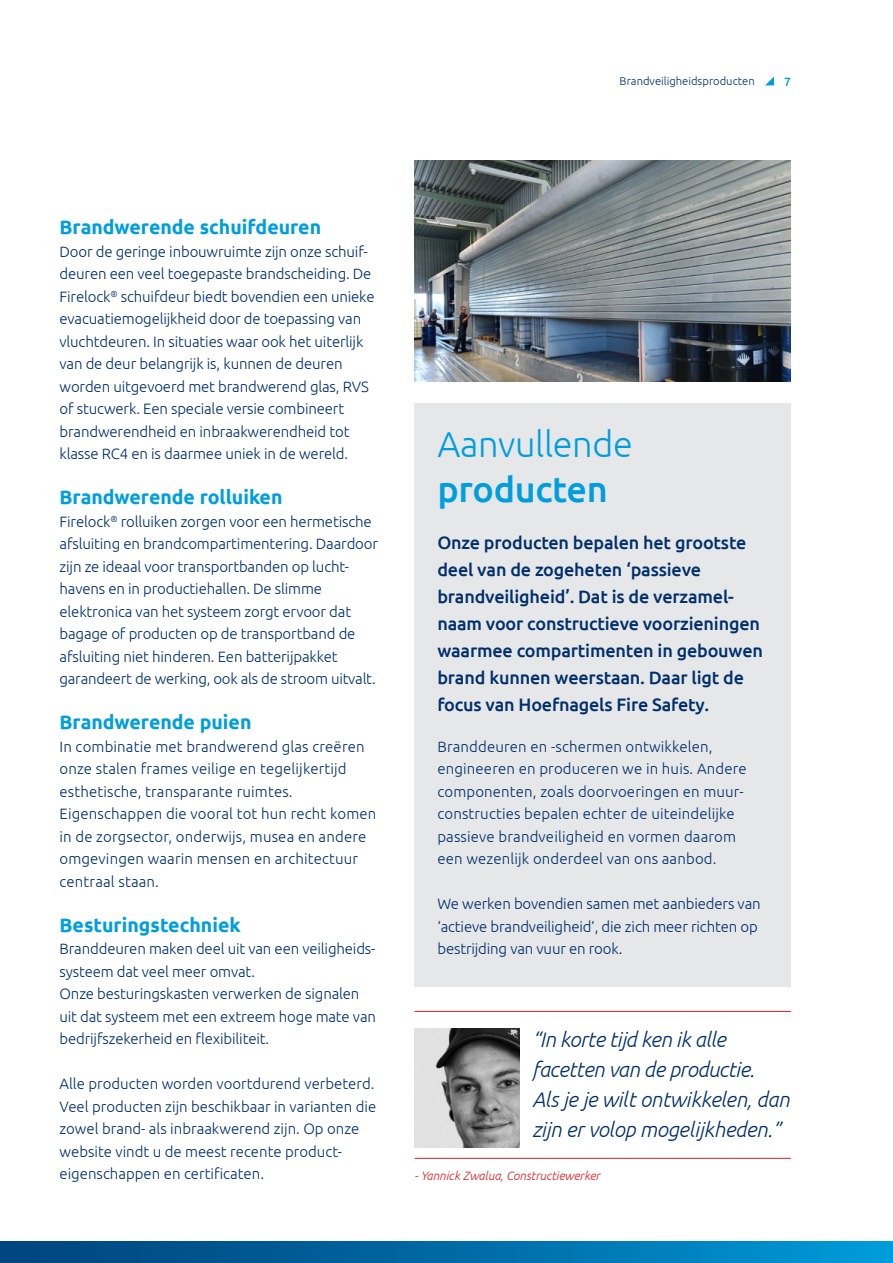
<style>
.page{position:relative;width:893px;height:1263px;background:#fff}
.page>*{position:absolute;margin:0;border:0;box-sizing:border-box;transform-origin:0 0}
.Kop_24_30_light{font:300 36px "Ubuntu";letter-spacing:-.01em;color:#009edd}
.Kop_24_30_medium{font:500 36px "Ubuntu";letter-spacing:-.01em;color:#009edd}
.Quote_15_20{font:italic 300 21px/30px "Ubuntu";letter-spacing:-.02em;color:#002f6b}
.Tussenkop_13_15{font:700 19.5px "Ubuntu";color:#009edd}
.Inleiding{font:500 18px/27px "Ubuntu";letter-spacing:-.01em;color:#002f6b}
.Bodytekst_10_15{font:300 15px/22.5px "Ubuntu";letter-spacing:-.01em;color:#002f6b}
.Bodytekst_10_15-2{font:300 15px/22.5px "Ubuntu";letter-spacing:.01em;color:#002f6b}
.Quote_toelichting_ro{font:italic 300 12px "Ubuntu";color:#df1b22}
.t1{font:500 12px "Ubuntu";color:#009edd}
.Info_1{font:300 11.25px "Ubuntu";color:#002f6b}
</style>
<div class="page">
<svg style="left:765px;top:77px;width:9px;height:8px"></svg>
<div style="left:415px;top:403px;width:376px;height:583px;background:#e6e7e8"></div>
<div style="left:0;top:1242px;width:893px;height:21px;background:linear-gradient(to right,#004079,#0098d6)"></div>
<hr style="left:415px;top:1011px;width:376px;height:1px;background:#df1b22">
<hr style="left:415px;top:1158px;width:376px;height:1px;background:#df1b22">
<img style="left:415px;top:1029px;width:104px;height:118px">
<img style="left:415px;top:160px;width:376px;height:222px">
<p class="Info_1" style="left:620px;top:75px;width:137px">Brandveiligheidsproducten</p>
<p class="t1" style="left:784px;top:74px;width:8px">7</p>
<p class="Tussenkop_13_15" style="left:60px;top:215px;width:263px">Brandwerende schuifdeuren</p>
<p class="Bodytekst_10_15" style="left:60px;top:240px;width:317px">Door de geringe inbouwruimte zijn onze schuif&shy;deuren een veel toegepaste brandscheiding. De Firelock<sup>®</sup> schuifdeur biedt bovendien een unieke evacuatiemogelijkheid door de toepassing van vluchtdeuren. In situaties waar ook het uiterlijk van de deur belangrijk is, kunnen de deuren worden uitgevoerd met brandwerend glas, RVS of stucwerk. Een speciale versie combineert brandwerendheid en inbraakwerendheid tot klasse RC4 en is daarmee uniek in de wereld.</p>
<p class="Tussenkop_13_15" style="left:60px;top:485px;width:224px">Brandwerende rolluiken</p>
<p class="Bodytekst_10_15" style="left:60px;top:510px;width:320px">Firelock<sup>®</sup> rolluiken zorgen voor een hermetische afsluiting en brandcompartimentering. Daardoor zijn ze ideaal voor transportbanden op lucht&shy;havens en in productiehallen. De slimme elektronica van het systeem zorgt ervoor dat bagage of producten op de transportband de afsluiting niet hinderen. Een batterijpakket garandeert de werking, ook als de stroom uitvalt.</p>
<p class="Tussenkop_13_15" style="left:60px;top:710px;width:193px">Brandwerende puien</p>
<p class="Bodytekst_10_15-2" style="left:60px;top:735px;width:318px">In combinatie met brandwerend glas creëren onze stalen frames veilige en tegelijkertijd esthetische, transparante ruimtes.<br>Eigenschappen die vooral tot hun recht komen in de zorgsector, onderwijs, musea en andere omgevingen waarin mensen en architectuur centraal staan.</p>
<p class="Tussenkop_13_15" style="left:60px;top:913px;width:183px">Besturingstechniek</p>
<p class="Bodytekst_10_15" style="left:60px;top:937px;width:318px">Branddeuren maken deel uit van een veiligheids&shy;systeem dat veel meer omvat.<br>Onze besturingskasten verwerken de signalen uit dat systeem met een extreem hoge mate van bedrijfszekerheid en flexibiliteit.</p>
<p class="Bodytekst_10_15" style="left:60px;top:1072px;width:318px">Alle producten worden voortdurend verbeterd.<br>Veel producten zijn beschikbaar in varianten die zowel brand- als inbraakwerend zijn. Op onze website vindt u de meest recente product&shy;eigenschappen en certificaten.</p>
<p class="Kop_24_30_light" style="left:437px;top:422px;width:197px">Aanvullende</p>
<p class="Kop_24_30_medium" style="left:437px;top:466px;width:172px">producten</p>
<p class="Inleiding" style="left:437px;top:528px;width:327px">Onze producten bepalen het grootste deel van de zogeheten ‘passieve brandveiligheid’. Dat is de verzamel&shy;naam voor constructieve voorzieningen waarmee compartimenten in gebouwen brand kunnen weerstaan. Daar ligt de focus van Hoefnagels Fire Safety.</p>
<p class="Bodytekst_10_15-2" style="left:437px;top:735px;width:311px">Branddeuren en -schermen ontwikkelen, engineeren en produceren we in huis. Andere componenten, zoals doorvoeringen en muur&shy;constructies bepalen echter de uiteindelijke passieve brandveiligheid en vormen daarom een wezenlijk onderdeel van ons aanbod.</p>
<p class="Bodytekst_10_15" style="left:437px;top:892px;width:325px">We werken bovendien samen met aanbieders van ‘actieve brandveiligheid’, die zich meer richten op bestrijding van vuur en rook.</p>
<p class="Quote_15_20" style="left:532px;top:1024px;width:259px">“In korte tijd ken ik alle facetten van de productie.<br>Als je je wilt ontwikkelen, dan zijn er volop mogelijkheden.”</p>
<p class="Quote_toelichting_ro" style="left:415px;top:1169px;width:187px">- Yannick Zwalua, Constructiewerker</p>
</div>
